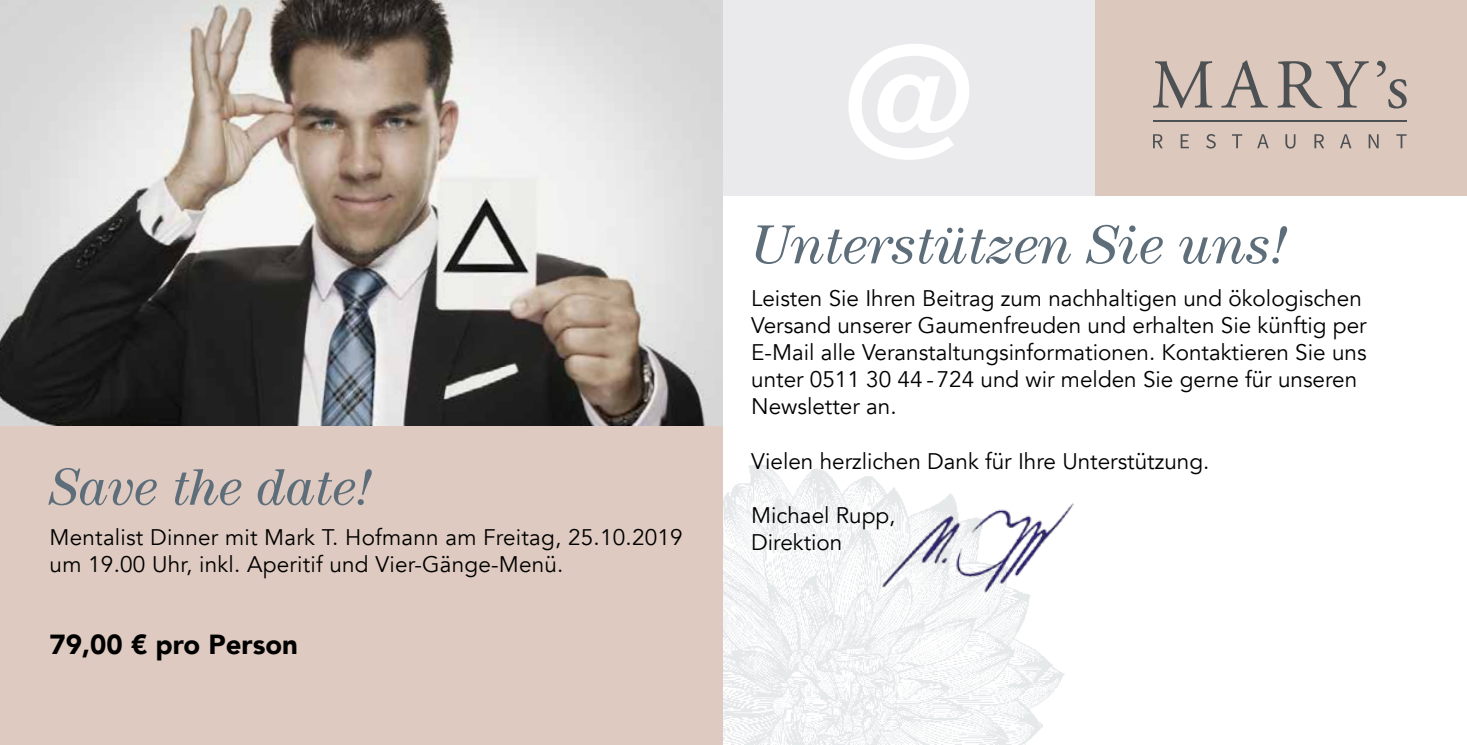
<style>
.page{position:relative;width:1467px;height:745px;background:#fff}
.page>*{position:absolute;margin:0;border:0;box-sizing:border-box;transform-origin:0 0}
.t1{font:italic 55px "Century";color:#5d6e7a}
.t2{font:italic 52.5px "Century";color:#5d6e7a}
.t3{font:900 27.5px "Avenir";color:#000}
.t4{font:22.5px/27px "Avenir";color:#000}
</style>
<div class="page">
<img style="left:723px;top:465px;width:342px;height:279px">
<div style="left:1095px;top:0;width:372px;height:195px;background:#ddc8bd"></div>
<svg style="left:1153px;top:61px;width:59px;height:47px"></svg>
<svg style="left:1221px;top:60px;width:47px;height:47px"></svg>
<svg style="left:1277px;top:61px;width:92px;height:47px"></svg>
<svg style="left:1377px;top:61px;width:30px;height:47px"></svg>
<svg style="left:1153px;top:134px;width:10px;height:14px"></svg>
<svg style="left:1181px;top:134px;width:8px;height:14px"></svg>
<svg style="left:1206px;top:134px;width:10px;height:14px"></svg>
<svg style="left:1232px;top:134px;width:10px;height:14px"></svg>
<svg style="left:1257px;top:134px;width:12px;height:14px"></svg>
<svg style="left:1285px;top:134px;width:10px;height:14px"></svg>
<svg style="left:1314px;top:134px;width:10px;height:14px"></svg>
<svg style="left:1340px;top:134px;width:11px;height:14px"></svg>
<svg style="left:1369px;top:134px;width:10px;height:14px"></svg>
<svg style="left:1396px;top:134px;width:11px;height:14px"></svg>
<hr style="left:1153px;top:120px;width:254px;height:1px;background:#596871">
<div style="left:723px;top:0;width:372px;height:195px;background:#eaeaec"></div>
<svg style="left:848px;top:44px;width:121px;height:116px"></svg>
<img style="left:0;top:0;width:723px;height:425px">
<div style="left:0;top:425px;width:723px;height:319px;background:#ddc8bd"></div>
<img style="left:847px;top:471px;width:227px;height:131px">
<h2 class="t2" style="left:50px;top:456px;width:325px">Save the date!</h2>
<p class="t4" style="left:50px;top:523px;width:635px">Mentalist Dinner mit Mark T. Hofmann am Freitag, 25.10.2019 um 19.00 Uhr, inkl. Aperitif und Vier-Gänge-Menü.</p>
<p class="t3" style="left:50px;top:620px;width:250px">79,00 € pro Person</p>
<h1 class="t1" style="left:751px;top:213px;width:539px">Unterstützen Sie uns!</h1>
<p class="t4" style="left:751px;top:285px;width:617px">Leisten Sie Ihren Beitrag zum nachhaltigen und ökologischen Versand unserer Gaumenfreuden und erhalten Sie künftig per E-Mail alle Veranstaltungsinformationen. Kontaktieren Sie uns unter 0511 30 44 -724 und wir melden Sie gerne für unseren Newsletter an.</p>
<p class="t4" style="left:751px;top:447px;width:460px">Vielen herzlichen Dank für Ihre Unterstützung.</p>
<p class="t4" style="left:751px;top:501px;width:146px">Michael Rupp,<br>Direktion</p>
</div>
